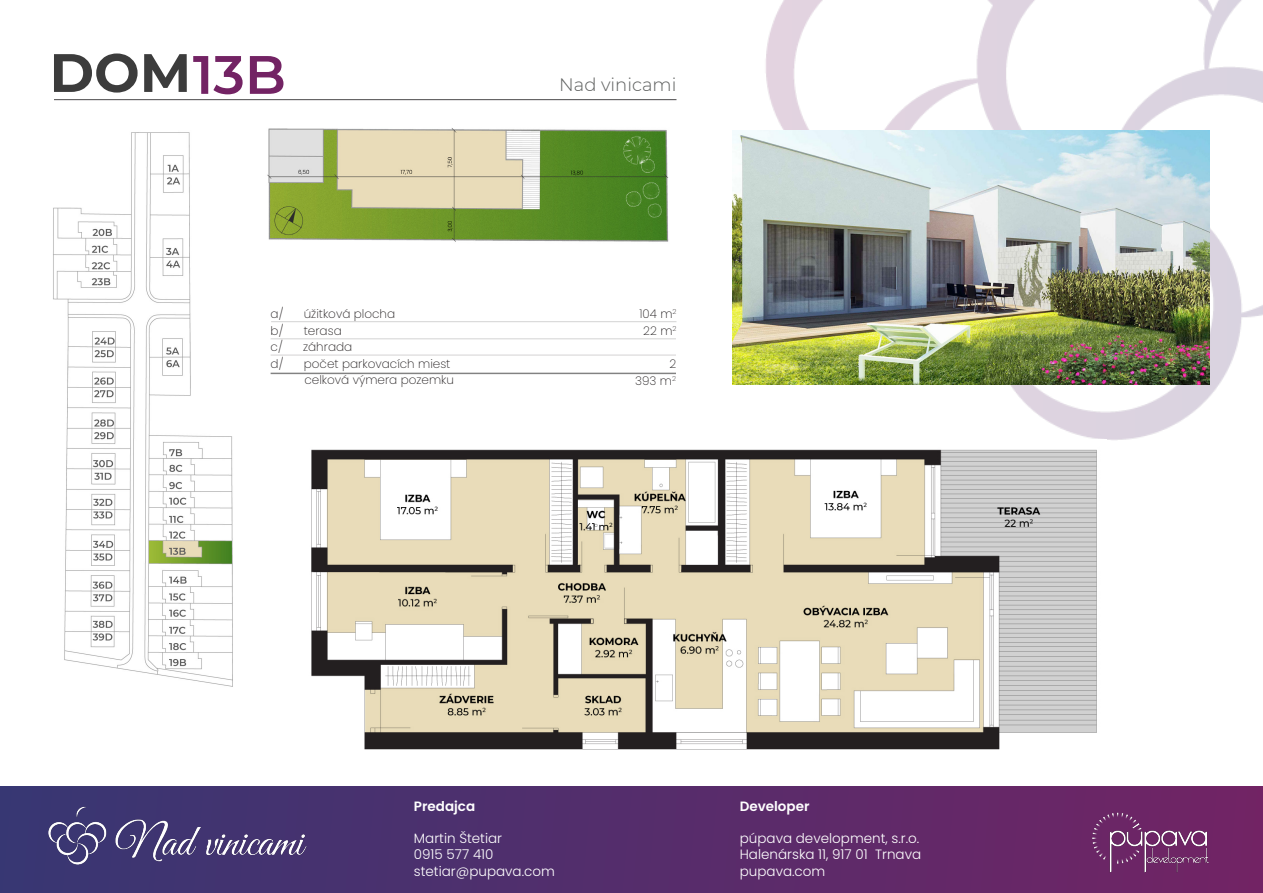
<style>
.page{position:relative;width:1263px;height:893px;background:#fff}
.page>*{position:absolute;margin:0;border:0;box-sizing:border-box;transform-origin:0 0}
.t1{font:700 54px "Montserrat";color:#3c3c3c}
.t2{font:300 18px "Montserrat";color:#5d5f5e}
.t3{font:300 13.5px/16.2px "Poppins";color:#fff}
.t4{font:600 13.5px "Poppins";color:#fff}
.t5{font:200 12px "Poppins";color:#231f20}
.s1{font-weight:600;color:#732364}
</style>
<div class="page">
<div style="left:0;top:786px;width:1263px;height:107px;background:linear-gradient(to right,#373773,#722364)"></div>
<img style="left:1064px;top:808px;width:173px;height:72px">
<img style="left:43px;top:805px;width:268px;height:61px">
<img style="left:765px;top:0;width:498px;height:440px">
<hr style="left:271px;top:321px;width:405px;height:1px;background:#a7a5a6">
<hr style="left:271px;top:338px;width:405px;height:1px;background:#a7a5a6">
<hr style="left:271px;top:355px;width:405px;height:1px;background:#a7a5a6">
<hr style="left:271px;top:373px;width:405px;height:1px;background:#060606">
<hr style="left:54px;top:99px;width:622px;height:1px;background:#494849">
<img style="left:311px;top:449px;width:786px;height:301px">
<img style="left:732px;top:130px;width:477px;height:255px">
<img style="left:53px;top:132px;width:180px;height:555px">
<img style="left:267px;top:128px;width:402px;height:114px">
<p class="t1" style="left:50px;top:34px;width:238px">DOM<span class="s1">13B</span></p>
<h2 class="t2" style="left:559px;top:72px;width:119px">Nad vinicami</h2>
<p class="t5" style="left:271px;top:307px;width:14px">a/</p>
<p class="t5" style="left:304px;top:307px;width:93px">úžitková plocha</p>
<p class="t5" style="left:639px;top:307px;width:38px">104 m<sup>2</sup></p>
<p class="t5" style="left:271px;top:324px;width:14px">b/</p>
<p class="t5" style="left:304px;top:324px;width:39px">terasa</p>
<p class="t5" style="left:643px;top:324px;width:35px">22 m<sup>2</sup></p>
<p class="t5" style="left:271px;top:340px;width:14px">c/</p>
<p class="t5" style="left:303px;top:340px;width:51px">záhrada</p>
<p class="t5" style="left:271px;top:357px;width:14px">d/</p>
<p class="t5" style="left:304px;top:357px;width:148px">počet parkovacích miest</p>
<p class="t5" style="left:670px;top:357px;width:8px">2</p>
<p class="t5" style="left:304px;top:373px;width:151px">celková výmera pozemku</p>
<p class="t5" style="left:635px;top:374px;width:42px">393 m<sup>2</sup></p>
<p class="t4" style="left:414px;top:798px;width:63px">Predajca</p>
<p class="t3" style="left:414px;top:830px;width:143px">Martin Štetiar<br>0915 577 410 stetiar@pupava.com</p>
<p class="t4" style="left:740px;top:798px;width:71px">Developer</p>
<p class="t3" style="left:740px;top:830px;width:183px">púpava development, s.r.o.<br>Halenárska 11, 917 01 Trnava pupava.com</p>
</div>
